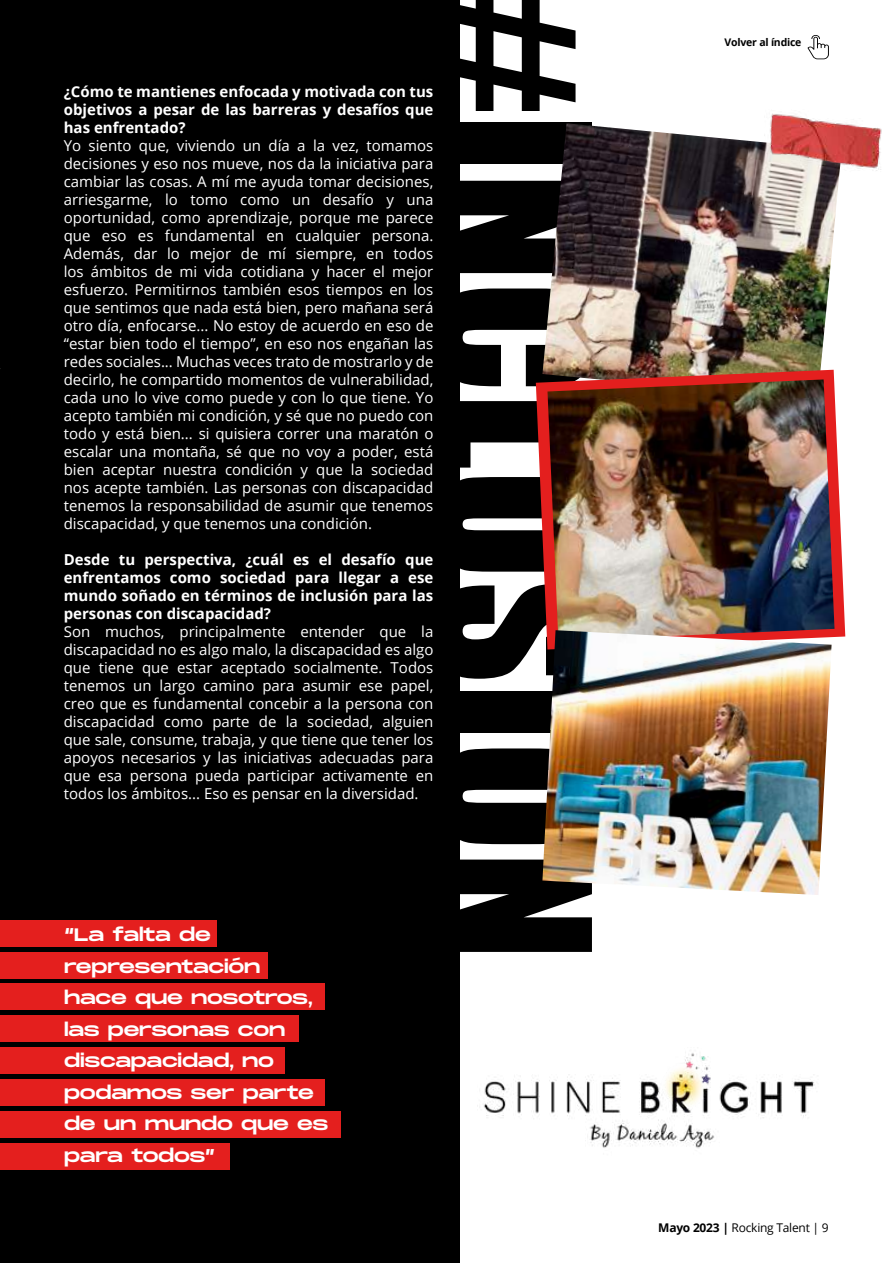
<style>
.page{position:relative;width:893px;height:1263px;background:#fff}
.page>*{position:absolute;margin:0;border:0;box-sizing:border-box;transform-origin:0 0}
.t1{font:18px/31.5px "Monument Extended";letter-spacing:-.015em;color:#fff}
.t2{font:15px/18px "Open Sans";color:#fff;text-align:justify}
.t3{font:700 15px/18px "Open Sans";color:#fff;text-align:justify}
.t4{font:12px "Open Sans";letter-spacing:-.02em;color:#000}
.t5{font:700 10.5px "Open Sans";letter-spacing:-.02em;color:#000}
.s1{font-weight:700}
</style>
<div class="page">
<div style="left:0;top:0;width:459px;height:1263px;background:#000"></div>
<svg style="left:459px;top:0;width:116px;height:111px"></svg>
<div style="left:440px;top:123px;width:152px;height:41px;background:#000"></div>
<div style="left:459px;top:181px;width:83px;height:92px;background:#000"></div>
<svg style="left:459px;top:288px;width:83px;height:98px"></svg>
<svg style="left:459px;top:401px;width:77px;height:67px"></svg>
<svg style="left:459px;top:477px;width:77px;height:95px"></svg>
<svg style="left:459px;top:584px;width:77px;height:95px"></svg>
<div style="left:440px;top:692px;width:152px;height:41px;background:#000"></div>
<svg style="left:459px;top:748px;width:83px;height:96px"></svg>
<svg style="left:459px;top:859px;width:133px;height:93px"></svg>
<img style="left:542px;top:123px;width:297px;height:247px">
<img style="left:477px;top:1053px;width:338px;height:96px">
<svg style="left:536px;top:370px;width:309px;height:269px"></svg>
<img style="left:547px;top:379px;width:287px;height:260px">
<img style="left:542px;top:630px;width:290px;height:265px">
<div style="left:0;top:920px;width:217px;height:26px;background:#e41f1e"></div>
<div style="left:0;top:952px;width:267px;height:26px;background:#e41f1e"></div>
<div style="left:0;top:983px;width:325px;height:27px;background:#e41f1e"></div>
<div style="left:0;top:1015px;width:298px;height:27px;background:#e41f1e"></div>
<div style="left:0;top:1047px;width:285px;height:26px;background:#e41f1e"></div>
<div style="left:0;top:1111px;width:341px;height:26px;background:#e41f1e"></div>
<div style="left:0;top:1143px;width:230px;height:27px;background:#e41f1e"></div>
<div style="left:0;top:1079px;width:325px;height:26px;background:#e41f1e"></div>
<img style="left:739px;top:113px;width:143px;height:72px">
<svg style="left:807px;top:35px;width:22px;height:24px"></svg>
<p class="t3" style="left:64px;top:82px;width:371px">¿Cómo te mantienes enfocada y motivada con tus objetivos a pesar de las barreras y desafíos que has enfrentado?</p>
<p class="t2" style="left:64px;top:136px;width:371px">Yo siento que, viviendo un día a la vez, tomamos decisiones y eso nos mueve, nos da la iniciativa para cambiar las cosas. A mí me ayuda tomar decisiones, arriesgarme, lo tomo como un desafío y una oportunidad, como aprendizaje, porque me parece que eso es fundamental en cualquier persona.<br>Además, dar lo mejor de mí siempre, en todos los ámbitos de mi vida cotidiana y hacer el mejor esfuerzo. Permitirnos también esos tiempos en los que sentimos que nada está bien, pero mañana será otro día, enfocarse... No estoy de acuerdo en eso de “estar bien todo el tiempo”, en eso nos engañan las redes sociales... Muchas veces trato de mostrarlo y de decirlo, he compartido momentos de vulnerabilidad, cada uno lo vive como puede y con lo que tiene. Yo acepto también mi condición, y sé que no puedo con todo y está bien... si quisiera correr una maratón o escalar una montaña, sé que no voy a poder, está bien aceptar nuestra condición y que la sociedad nos acepte también. Las personas con discapacidad tenemos la responsabilidad de asumir que tenemos discapacidad, y que tenemos una condición.</p>
<p class="t3" style="left:64px;top:550px;width:371px">Desde tu perspectiva, ¿cuál es el desafío que enfrentamos como sociedad para llegar a ese mundo soñado en términos de inclusión para las personas con discapacidad?</p>
<p class="t2" style="left:64px;top:622px;width:371px">Son muchos, principalmente entender que la discapacidad no es algo malo, la discapacidad es algo que tiene que estar aceptado socialmente. Todos tenemos un largo camino para asumir ese papel, creo que es fundamental concebir a la persona con discapacidad como parte de la sociedad, alguien que sale, consume, trabaja, y que tiene que tener los apoyos necesarios y las iniciativas adecuadas para que esa persona pueda participar activamente en todos los ámbitos... Eso es pensar en la diversidad.</p>
<p class="t1" style="left:64px;top:919px;width:266px">“La falta de representación<br>hace que nosotros, las personas con discapacidad, no podamos ser parte de un mundo que es para todos”</p>
<p class="t5" style="left:725px;top:35px;width:78px">Volver al índice</p>
<p class="t4" style="left:658px;top:1220px;width:172px"><span class="s1">Mayo 2023 |</span> Rocking Talent | 9</p>
</div>
